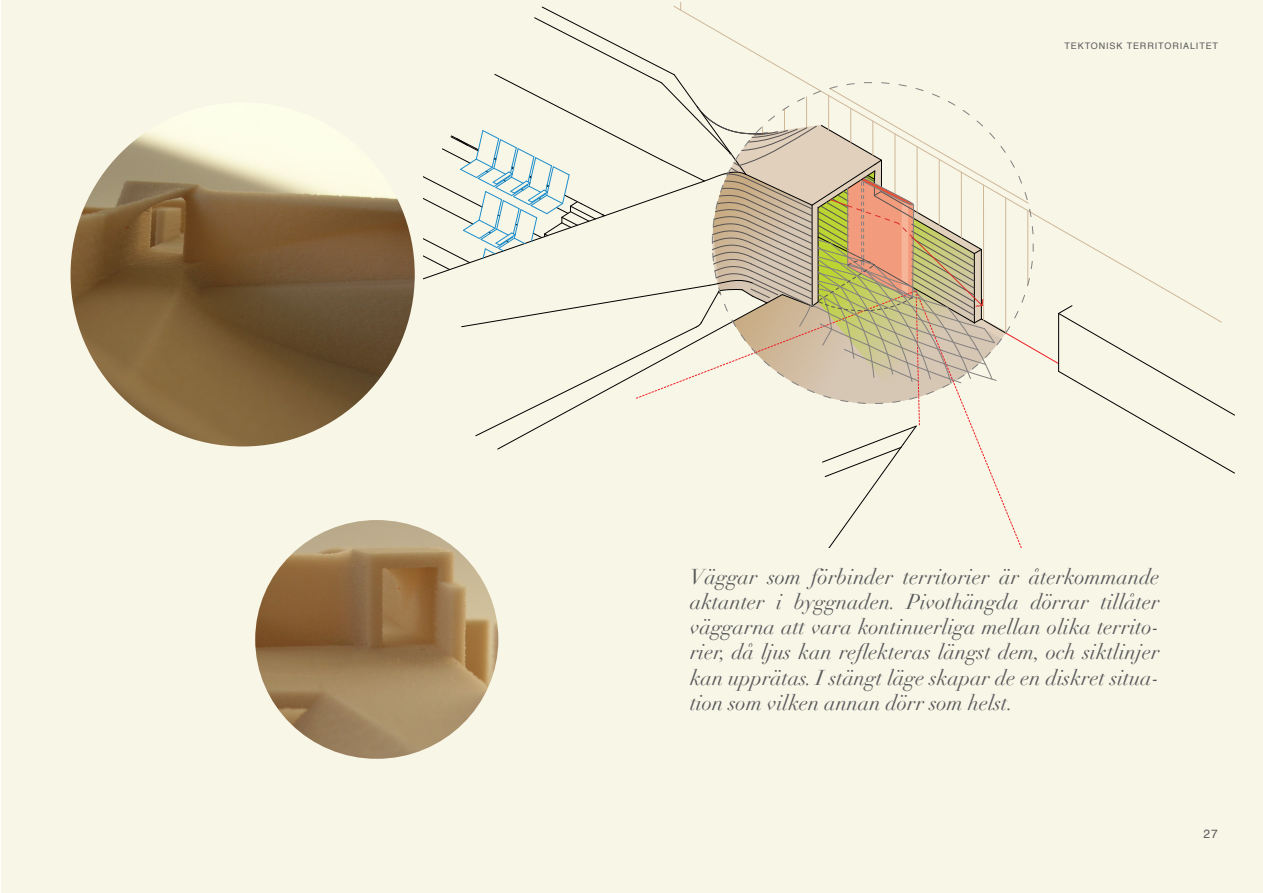
<style>
.page{position:relative;width:1263px;height:893px;background:#fff}
.page>*{position:absolute;margin:0;border:0;box-sizing:border-box;transform-origin:0 0}
.t1{font:italic 21px/25.2px "Didot";color:#57585a;text-align:justify}
.t2{font:12px "Helvetica";color:#57585a}
.t3{font:9px "Helvetica";color:#57585a}
</style>
<div class="page">
<div style="left:1px;top:0;width:1262px;height:893px;background:#f8f6e7"></div>
<svg style="left:423px;top:2px;width:812px;height:546px"></svg>
<img style="left:71px;top:102px;width:344px;height:344px;border-radius:172px">
<img style="left:255px;top:520px;width:243px;height:239px">
<p class="t3" style="left:1064px;top:39px;width:14px">TEKTONI</p>
<p class="t3" style="left:1109px;top:39px;width:25px">SK TERRITORIALITET</p>
<p class="t1" style="left:690px;top:564px;width:471px">Väggar som förbinder territorier är återkommande aktanter i byggnaden. Pivothängda dörrar tillåter väggarna att vara kontinuerliga mellan olika territo&shy;rier, då ljus kan reflekteras längst dem, och siktlinjer kan upprätas. I stängt läge skapar de en diskret situa&shy;tion som vilken annan dörr som helst.</p>
<p class="t2" style="left:1203px;top:825px;width:16px">27</p>
</div>
